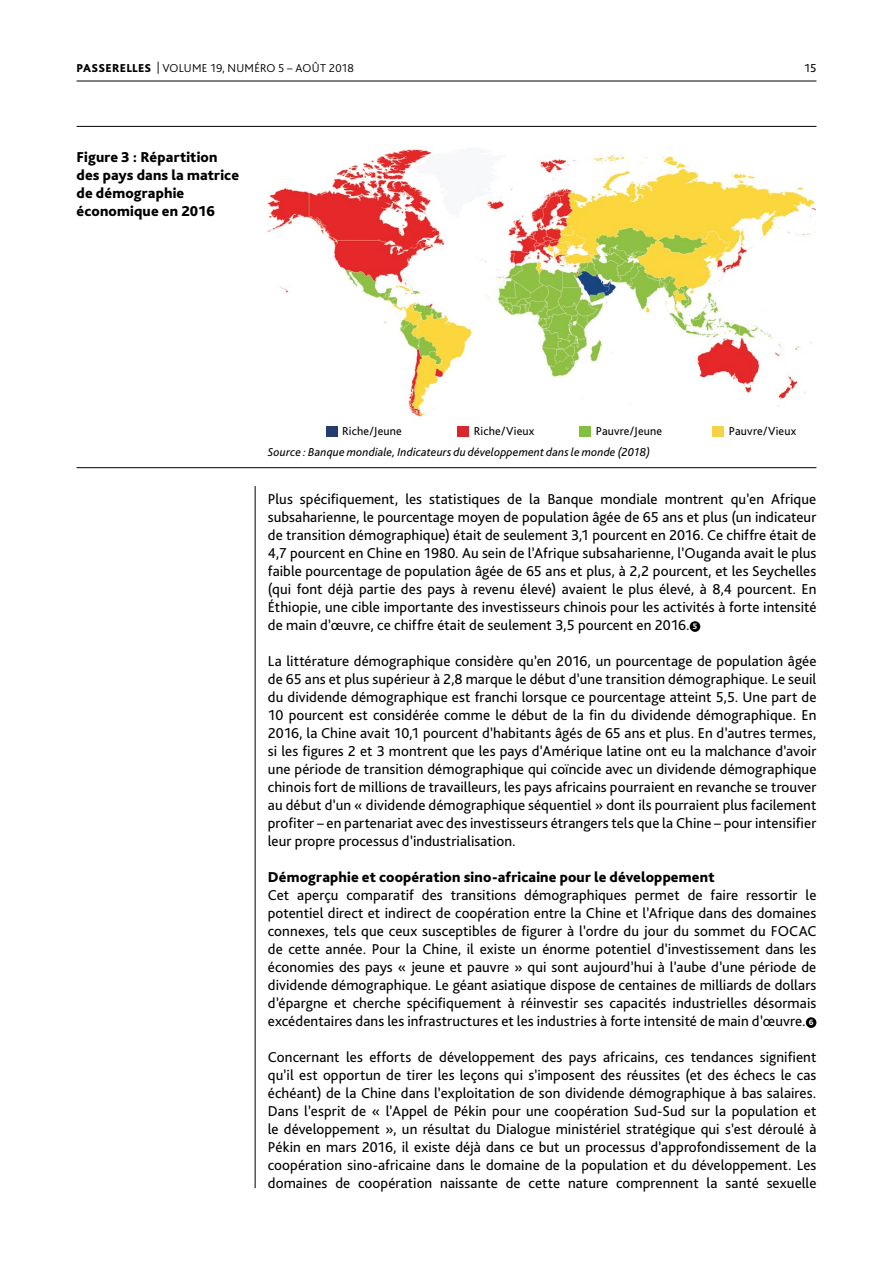
<style>
.page{position:relative;width:893px;height:1263px;background:#fff}
.page>*{position:absolute;margin:0;border:0;box-sizing:border-box;transform-origin:0 0}
.t1{font:15px/18px "Bliss Pro";letter-spacing:.005em;color:#000;text-align:justify}
.t2{font:800 15px/18px "Bliss Pro";letter-spacing:.01em;color:#000}
.t3{font:italic 12px "Bliss Pro";letter-spacing:.015em;color:#000}
.t4{font:12px "Bliss Pro";letter-spacing:.015em;color:#000}
.t5{font:300 12px "Bliss Pro";letter-spacing:.015em;color:#000}
.s1{font-weight:800}
.s2{font-weight:800;font-size:8.25px;color:#fff}
</style>
<div class="page">
<hr style="left:77px;top:81px;width:739px;height:1px;background:#000">
<hr style="left:255px;top:486px;width:1px;height:702px;background:#000">
<div style="left:690px;top:621px;width:10px;height:11px;background:#000;border-radius:50%"></div>
<div style="left:806px;top:1017px;width:10px;height:11px;background:#000;border-radius:50%"></div>
<hr style="left:77px;top:126px;width:739px;height:1px;background:#000">
<hr style="left:77px;top:467px;width:739px;height:1px;background:#000">
<img style="left:268px;top:149px;width:547px;height:268px">
<div style="left:326px;top:427px;width:12px;height:10px;background:#253d6d"></div>
<div style="left:457px;top:427px;width:12px;height:10px;background:#d8272d"></div>
<div style="left:579px;top:427px;width:12px;height:10px;background:#83bf43"></div>
<div style="left:712px;top:427px;width:12px;height:10px;background:#f6d246"></div>
<p class="t5" style="left:77px;top:61px;width:279px"><span class="s1">PASSERELLES</span> | VOLUME 19, NUMÉRO 5 – AOÛT 2018</p>
<p class="t4" style="left:804px;top:61px;width:14px">15</p>
<p class="t2" style="left:77px;top:148px;width:164px">Figure 3 : Répartition des pays dans la matrice de démographie économique en 2016</p>
<p class="t4" style="left:342px;top:424px;width:61px">Riche/Jeune</p>
<p class="t4" style="left:474px;top:424px;width:62px">Riche/Vieux</p>
<p class="t4" style="left:596px;top:424px;width:68px">Pauvre/Jeune</p>
<p class="t4" style="left:729px;top:424px;width:69px">Pauvre/Vieux</p>
<p class="t3" style="left:268px;top:445px;width:384px">Source : Banque mondiale, Indicateurs du développement dans le monde (2018)</p>
<p class="t1" style="left:268px;top:490px;width:550px">Plus spécifiquement, les statistiques de la Banque mondiale montrent qu’en Afrique subsaharienne, le pourcentage moyen de population âgée de 65 ans et plus (un indicateur de transition démographique) était de seulement 3,1 pourcent en 2016. Ce chiffre était de 4,7 pourcent en Chine en 1980. Au sein de l’Afrique subsaharienne, l’Ouganda avait le plus faible pourcentage de population âgée de 65 ans et plus, à 2,2 pourcent, et les Seychelles (qui font déjà partie des pays à revenu élevé) avaient le plus élevé, à 8,4 pourcent. En Éthiopie, une cible importante des investisseurs chinois pour les activités à forte intensité de main d’œuvre, ce chiffre était de seulement 3,5 pourcent en 2016. <span class="s2">5</span></p>
<p class="t1" style="left:268px;top:652px;width:550px">La littérature démographique considère qu’en 2016, un pourcentage de population âgée de 65 ans et plus supérieur à 2,8 marque le début d’une transition démographique. Le seuil du dividende démographique est franchi lorsque ce pourcentage atteint 5,5. Une part de 10 pourcent est considérée comme le début de la fin du dividende démographique. En 2016, la Chine avait 10,1 pourcent d’habitants âgés de 65 ans et plus. En d’autres termes, si les figures 2 et 3 montrent que les pays d’Amérique latine ont eu la malchance d’avoir une période de transition démographique qui coïncide avec un dividende démographique chinois fort de millions de travailleurs, les pays africains pourraient en revanche se trouver au début d’un « dividende démographique séquentiel » dont ils pourraient plus facilement profiter – en partenariat avec des investisseurs étrangers tels que la Chine – pour intensifier leur propre processus d’industrialisation.</p>
<p class="t2" style="left:268px;top:868px;width:448px">Démographie et coopération sino-africaine pour le développement</p>
<p class="t1" style="left:268px;top:886px;width:550px">Cet aperçu comparatif des transitions démographiques permet de faire ressortir le potentiel direct et indirect de coopération entre la Chine et l’Afrique dans des domaines connexes, tels que ceux susceptibles de figurer à l’ordre du jour du sommet du FOCAC de cette année. Pour la Chine, il existe un énorme potentiel d’investissement dans les économies des pays « jeune et pauvre » qui sont aujourd’hui à l’aube d’une période de dividende démographique. Le géant asiatique dispose de centaines de milliards de dollars d’épargne et cherche spécifiquement à réinvestir ses capacités industrielles désormais excédentaires dans les infrastructures et les industries à forte intensité de main d’œuvre. <span class="s2">6</span></p>
<p class="t1" style="left:268px;top:1048px;width:550px">Concernant les efforts de développement des pays africains, ces tendances signifient qu’il est opportun de tirer les leçons qui s’imposent des réussites (et des échecs le cas échéant) de la Chine dans l’exploitation de son dividende démographique à bas salaires.<br>Dans l’esprit de « l’Appel de Pékin pour une coopération Sud-Sud sur la population et le développement », un résultat du Dialogue ministériel stratégique qui s’est déroulé à Pékin en mars 2016, il existe déjà dans ce but un processus d’approfondissement de la coopération sino-africaine dans le domaine de la population et du développement. Les domaines de coopération naissante de cette nature comprennent la santé sexuelle</p>
</div>
